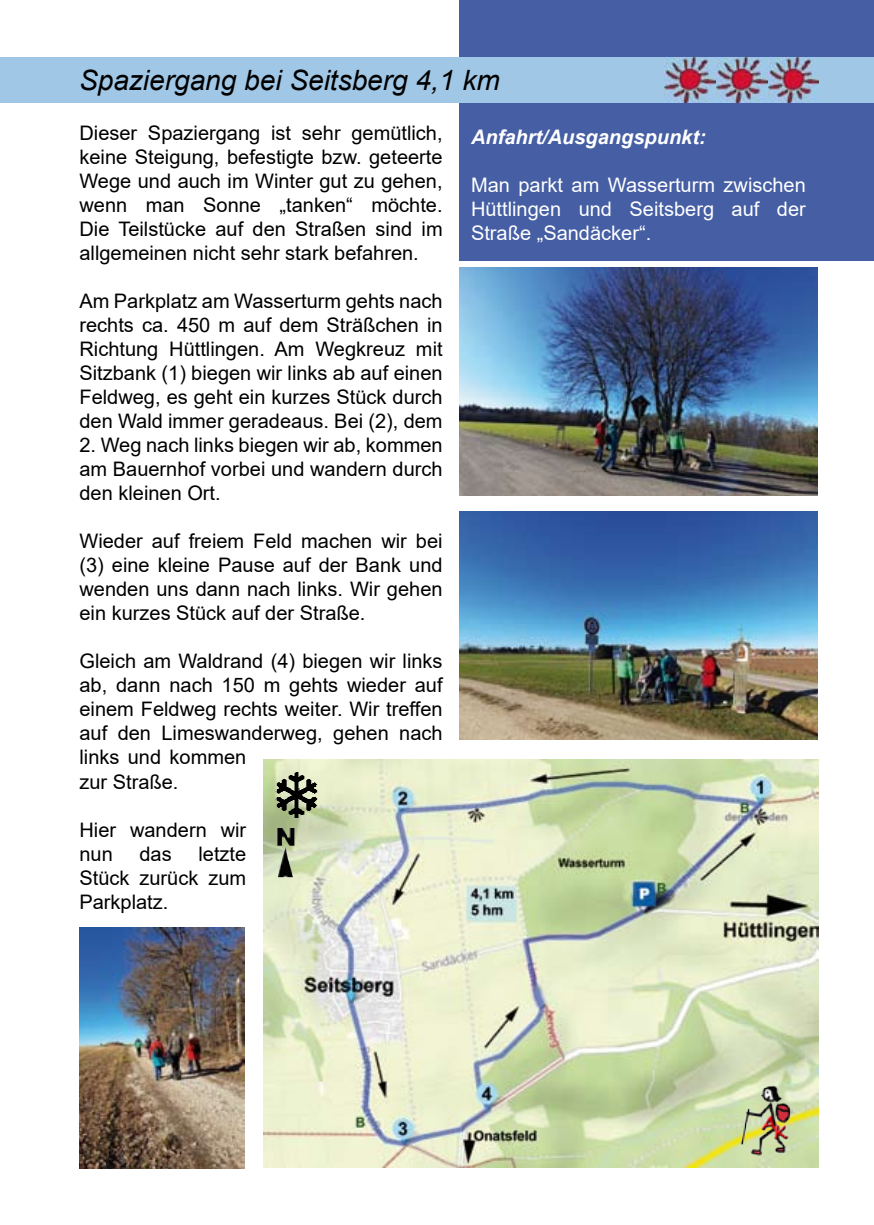
<style>
.page{position:relative;width:874px;height:1225px;background:#fff}
.page>*{position:absolute;margin:0;border:0;box-sizing:border-box;transform-origin:0 0}
.t1{font:italic 28px "Arial";color:#000}
.t2{font:20px/24px "Arial";color:#000;text-align:justify}
.t3{font:20px/24px "Arial";color:#fff;text-align:justify}
.t4{font:italic 700 20px "Arial";color:#fff}
</style>
<div class="page">
<div style="left:459px;top:0;width:414px;height:261px;background:#455ea4"></div>
<div style="left:0;top:57px;width:873px;height:46px;background:#a1c7e6"></div>
<img style="left:263px;top:759px;width:555px;height:408px">
<img style="left:459px;top:268px;width:357px;height:228px">
<img style="left:459px;top:511px;width:357px;height:228px">
<img style="left:664px;top:58px;width:154px;height:44px">
<img style="left:276px;top:828px;width:18px;height:49px">
<img style="left:736px;top:1082px;width:56px;height:74px">
<img style="left:268px;top:768px;width:56px;height:55px">
<img style="left:79px;top:927px;width:165px;height:241px">
<h1 class="t1" style="left:79px;top:62px;width:422px">Spaziergang bei Seitsberg 4,1 km</h1>
<p class="t2" style="left:79px;top:121px;width:364px">Dieser Spaziergang ist sehr gemütlich, keine Steigung, befestigte bzw. geteerte Wege und auch im Winter gut zu gehen, wenn man Sonne „tanken“ möchte.<br>Die Teilstücke auf den Straßen sind im allgemeinen nicht sehr stark befahren.</p>
<p class="t2" style="left:79px;top:289px;width:364px">Am Parkplatz am Wasserturm gehts nach rechts ca. 450 m auf dem Sträßchen in Richtung Hüttlingen. Am Wegkreuz mit Sitzbank (1) biegen wir links ab auf einen Feldweg, es geht ein kurzes Stück durch den Wald immer geradeaus. Bei (2), dem</p>
<p class="t2" style="left:79px;top:433px;width:364px">2. Weg nach links biegen wir ab, kommen am Bauernhof vorbei und wandern durch den kleinen Ort.</p>
<p class="t2" style="left:79px;top:529px;width:364px">Wieder auf freiem Feld machen wir bei (3) eine kleine Pause auf der Bank und wenden uns dann nach links. Wir gehen ein kurzes Stück auf der Straße.</p>
<p class="t2" style="left:79px;top:649px;width:364px;text-align:left">Gleich am Waldrand (4) biegen wir links ab, dann nach 150 m gehts wieder auf einem Feldweg rechts weiter. Wir treffen auf den Limeswanderweg, gehen nach links und kommen<br>zur Straße.</p>
<p class="t2" style="left:79px;top:817px;width:168px">Hier wandern wir nun</p>
<p class="t4" style="left:471px;top:123px;width:236px">Anfahrt/Ausgangspunkt:</p>
<p class="t3" style="left:471px;top:173px;width:336px">Man parkt am Wasserturm zwischen Hüttlingen und Seitsberg auf der Straße „Sandäcker“.</p>
<p class="t2" style="left:79px;top:841px;width:168px;text-indent:119px">letzte Stück zurück zum Parkplatz.</p>
<p class="t2" style="left:139px;top:841px;width:34px">das</p>
</div>
